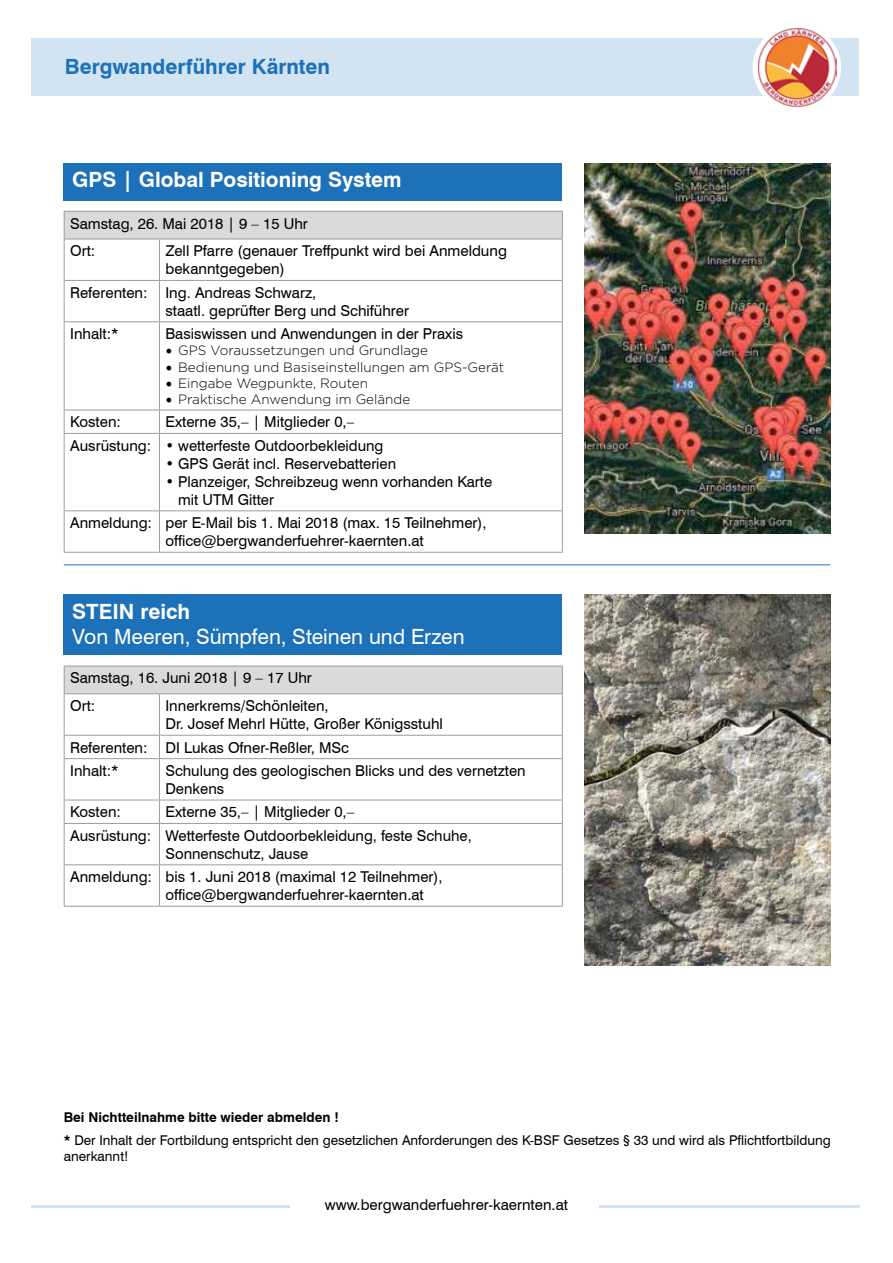
<style>
.page{position:relative;width:893px;height:1263px;background:#fff}
.page>*{position:absolute;margin:0;border:0;box-sizing:border-box;transform-origin:0 0}
.t1{font:700 21px "Swiss 721 BT";color:#fff}
.t2{font:21px "Swiss 721 BT";color:#fff}
.t3{font:700 21px "Swiss 721 BT";color:#1d71b8}
.t4{font:15px/18px "Swiss 721 BT";color:#000}
.t5{font:300 13.5px "Gotham";color:#000}
.t6{font:13.5px/16.2px "Swiss 721 BT";color:#000}
.t7{font:700 13.5px "Swiss 721 BT";color:#000}
.s1{font-family:"Minion Pro";font-weight:400;font-size:18px}
.s2{font-weight:700}
</style>
<div class="page">
<div style="left:32px;top:38px;width:827px;height:58px;background:#d2e3f1"></div>
<hr style="left:32px;top:1205px;width:258px;height:3px;background:#1d71b8">
<hr style="left:600px;top:1205px;width:260px;height:3px;background:#1d71b8">
<div style="left:64px;top:163px;width:498px;height:38px;background:#1d71b8"></div>
<div style="left:64px;top:211px;width:498px;height:28px;background:#dadada"></div>
<hr style="left:64px;top:211px;width:95px;height:1px;background:#9d9d9c">
<svg style="left:64px;top:212px;width:1px;height:27px"></svg>
<hr style="left:159px;top:211px;width:404px;height:1px;background:#9d9d9c">
<svg style="left:562px;top:212px;width:1px;height:27px"></svg>
<hr style="left:64px;top:239px;width:95px;height:1px;background:#9d9d9c">
<hr style="left:64px;top:239px;width:1px;height:41px;background:#9d9d9c">
<hr style="left:159px;top:239px;width:404px;height:1px;background:#9d9d9c">
<hr style="left:159px;top:239px;width:1px;height:41px;background:#9d9d9c">
<hr style="left:562px;top:239px;width:1px;height:41px;background:#9d9d9c">
<hr style="left:64px;top:280px;width:95px;height:1px;background:#9d9d9c">
<hr style="left:64px;top:281px;width:1px;height:40px;background:#9d9d9c">
<hr style="left:159px;top:280px;width:404px;height:1px;background:#9d9d9c">
<hr style="left:159px;top:281px;width:1px;height:40px;background:#9d9d9c">
<hr style="left:562px;top:281px;width:1px;height:40px;background:#9d9d9c">
<hr style="left:64px;top:321px;width:95px;height:1px;background:#9d9d9c">
<hr style="left:64px;top:322px;width:1px;height:88px;background:#9d9d9c">
<hr style="left:159px;top:321px;width:404px;height:1px;background:#9d9d9c">
<hr style="left:159px;top:322px;width:1px;height:88px;background:#9d9d9c">
<hr style="left:562px;top:322px;width:1px;height:88px;background:#9d9d9c">
<hr style="left:64px;top:410px;width:95px;height:1px;background:#9d9d9c">
<svg style="left:64px;top:410px;width:1px;height:23px"></svg>
<hr style="left:159px;top:410px;width:404px;height:1px;background:#9d9d9c">
<svg style="left:159px;top:410px;width:1px;height:23px"></svg>
<svg style="left:562px;top:410px;width:1px;height:23px"></svg>
<hr style="left:64px;top:433px;width:95px;height:1px;background:#9d9d9c">
<hr style="left:64px;top:434px;width:1px;height:76px;background:#9d9d9c">
<hr style="left:159px;top:433px;width:404px;height:1px;background:#9d9d9c">
<hr style="left:159px;top:434px;width:1px;height:76px;background:#9d9d9c">
<hr style="left:562px;top:434px;width:1px;height:76px;background:#9d9d9c">
<hr style="left:64px;top:510px;width:95px;height:1px;background:#9d9d9c">
<hr style="left:64px;top:511px;width:1px;height:41px;background:#9d9d9c">
<hr style="left:159px;top:510px;width:404px;height:1px;background:#9d9d9c">
<hr style="left:159px;top:511px;width:1px;height:41px;background:#9d9d9c">
<hr style="left:562px;top:511px;width:1px;height:41px;background:#9d9d9c">
<hr style="left:64px;top:552px;width:95px;height:1px;background:#9d9d9c">
<hr style="left:159px;top:552px;width:404px;height:1px;background:#9d9d9c">
<img style="left:585px;top:163px;width:246px;height:371px">
<div style="left:64px;top:595px;width:498px;height:60px;background:#1d71b8"></div>
<img style="left:585px;top:595px;width:246px;height:370px">
<div style="left:64px;top:666px;width:498px;height:28px;background:#dadada"></div>
<hr style="left:64px;top:666px;width:95px;height:1px;background:#9d9d9c">
<svg style="left:64px;top:666px;width:1px;height:27px"></svg>
<hr style="left:159px;top:666px;width:404px;height:1px;background:#9d9d9c">
<svg style="left:562px;top:666px;width:1px;height:27px"></svg>
<hr style="left:64px;top:693px;width:95px;height:1px;background:#9d9d9c">
<hr style="left:64px;top:694px;width:1px;height:41px;background:#9d9d9c">
<hr style="left:159px;top:693px;width:404px;height:1px;background:#9d9d9c">
<hr style="left:159px;top:694px;width:1px;height:41px;background:#9d9d9c">
<hr style="left:562px;top:694px;width:1px;height:41px;background:#9d9d9c">
<hr style="left:64px;top:735px;width:95px;height:1px;background:#9d9d9c">
<svg style="left:64px;top:736px;width:1px;height:22px"></svg>
<hr style="left:159px;top:735px;width:404px;height:1px;background:#9d9d9c">
<svg style="left:159px;top:736px;width:1px;height:22px"></svg>
<svg style="left:562px;top:736px;width:1px;height:22px"></svg>
<hr style="left:64px;top:758px;width:95px;height:1px;background:#9d9d9c">
<hr style="left:64px;top:759px;width:1px;height:41px;background:#9d9d9c">
<hr style="left:159px;top:758px;width:404px;height:1px;background:#9d9d9c">
<hr style="left:159px;top:759px;width:1px;height:41px;background:#9d9d9c">
<hr style="left:562px;top:759px;width:1px;height:41px;background:#9d9d9c">
<hr style="left:64px;top:800px;width:95px;height:1px;background:#9d9d9c">
<svg style="left:64px;top:800px;width:1px;height:23px"></svg>
<hr style="left:159px;top:800px;width:404px;height:1px;background:#9d9d9c">
<svg style="left:159px;top:800px;width:1px;height:23px"></svg>
<svg style="left:562px;top:800px;width:1px;height:23px"></svg>
<hr style="left:64px;top:823px;width:95px;height:1px;background:#9d9d9c">
<hr style="left:64px;top:824px;width:1px;height:40px;background:#9d9d9c">
<hr style="left:159px;top:823px;width:404px;height:1px;background:#9d9d9c">
<hr style="left:159px;top:824px;width:1px;height:40px;background:#9d9d9c">
<hr style="left:562px;top:824px;width:1px;height:40px;background:#9d9d9c">
<hr style="left:64px;top:864px;width:95px;height:1px;background:#9d9d9c">
<hr style="left:64px;top:865px;width:1px;height:41px;background:#9d9d9c">
<hr style="left:159px;top:864px;width:404px;height:1px;background:#9d9d9c">
<hr style="left:159px;top:865px;width:1px;height:41px;background:#9d9d9c">
<hr style="left:562px;top:865px;width:1px;height:41px;background:#9d9d9c">
<hr style="left:64px;top:906px;width:95px;height:1px;background:#9d9d9c">
<hr style="left:159px;top:906px;width:404px;height:1px;background:#9d9d9c">
<hr style="left:64px;top:564px;width:766px;height:1px;background:#1d71b8">
<svg style="left:753px;top:47px;width:88px;height:60px"></svg>
<img style="left:757px;top:28px;width:79px;height:78px">
<h1 class="t3" style="left:65px;top:54px;width:267px">Bergwanderführer Kärnten</h1>
<h1 class="t1" style="left:72px;top:167px;width:331px">GPS | Global Positioning System</h1>
<p class="t4" style="left:70px;top:209px;width:239px;line-height:27.8px">Samstag, 26. Mai 2018 | 9 – 15 Uhr<br>Ort:</p>
<p class="t4" style="left:165px;top:242px;width:343px">Zell Pfarre (genauer Treffpunkt wird bei Anmeldung bekanntgegeben)</p>
<p class="t4" style="left:165px;top:283px;width:245px;text-indent:-95px">Referenten: Ing. Andreas Schwarz,<br>staatl. geprüfter Berg und Schiführer</p>
<p class="t4" style="left:70px;top:325px;width:50px">Inhalt:*</p>
<p class="t4" style="left:165px;top:325px;width:299px">Basiswissen und Anwendungen in der Praxis</p>
<p class="t5" style="left:165px;top:342px;width:264px"><span class="s1">•</span> GPS Voraussetzungen und Grundlage</p>
<p class="t5" style="left:165px;top:358px;width:340px"><span class="s1">•</span> Bedienung und Basiseinstellungen am GPS-Gerät</p>
<p class="t5" style="left:165px;top:374px;width:204px"><span class="s1">•</span> Eingabe Wegpunkte, Routen</p>
<p class="t5" style="left:165px;top:391px;width:246px"><span class="s1">•</span> Praktische Anwendung im Gelände</p>
<p class="t4" style="left:70px;top:413px;width:52px">Kosten:</p>
<p class="t4" style="left:70px;top:410px;width:315px;line-height:23.4px;text-indent:95px">Externe 35,– | Mitglieder 0,–<br>Ausrüstung: • wetterfeste Outdoorbekleidung</p>
<p class="t4" style="left:165px;top:454px;width:232px">• GPS Gerät incl. Reservebatterien</p>
<p class="t4" style="left:178px;top:472px;width:315px;text-indent:-13px">• Planzeiger, Schreibzeug wenn vorhanden Karte mit UTM Gitter</p>
<p class="t4" style="left:165px;top:514px;width:323px;text-indent:-95px">Anmeldung: per E-Mail bis 1. Mai 2018 (max. 15 Teilnehmer), office@bergwanderfuehrer-kaernten.at</p>
<h1 class="t1" style="left:72px;top:599px;width:120px">STEIN reich</h1>
<h1 class="t2" style="left:72px;top:624px;width:394px">Von Meeren, Sümpfen, Steinen und Erzen</h1>
<p class="t4" style="left:70px;top:664px;width:243px;line-height:27.8px">Samstag, 16. Juni 2018 | 9 – 17 Uhr<br>Ort:</p>
<p class="t4" style="left:165px;top:697px;width:279px">Innerkrems/Schönleiten,<br>Dr. Josef Mehrl Hütte, Großer Königsstuhl</p>
<p class="t4" style="left:70px;top:735px;width:280px;line-height:23.4px">Referenten: DI Lukas Ofner-Reßler, MSc<br>Inhalt:*</p>
<p class="t4" style="left:165px;top:761px;width:362px">Schulung des geologischen Blicks und des vernetzten<br>Denkens</p>
<p class="t4" style="left:70px;top:800px;width:403px;line-height:23.4px;text-indent:95px">Externe 35,– | Mitglieder 0,–<br>Ausrüstung: Wetterfeste Outdoorbekleidung, feste Schuhe,</p>
<p class="t4" style="left:70px;top:842px;width:374px;line-height:23.4px;text-indent:95px">Sonnenschutz, Jause<br>Anmeldung: bis 1. Juni 2018 (maximal 12 Teilnehmer),</p>
<p class="t4" style="left:165px;top:886px;width:260px">office@bergwanderfuehrer-kaernten.at</p>
<p class="t4" style="left:70px;top:803px;width:52px">Kosten:</p>
<p class="t7" style="left:64px;top:1109px;width:276px">Bei Nichtteilnahme bitte wieder abmelden !</p>
<p class="t6" style="left:64px;top:1131px;width:769px"><span class="s2">*</span> Der Inhalt der Fortbildung entspricht den gesetzlichen Anforderungen des K-BSF Gesetzes § 33 und wird als Pflichtfortbildung anerkannt!</p>
<p class="t4" style="left:325px;top:1195px;width:245px">www.bergwanderfuehrer-kaernten.at</p>
</div>
